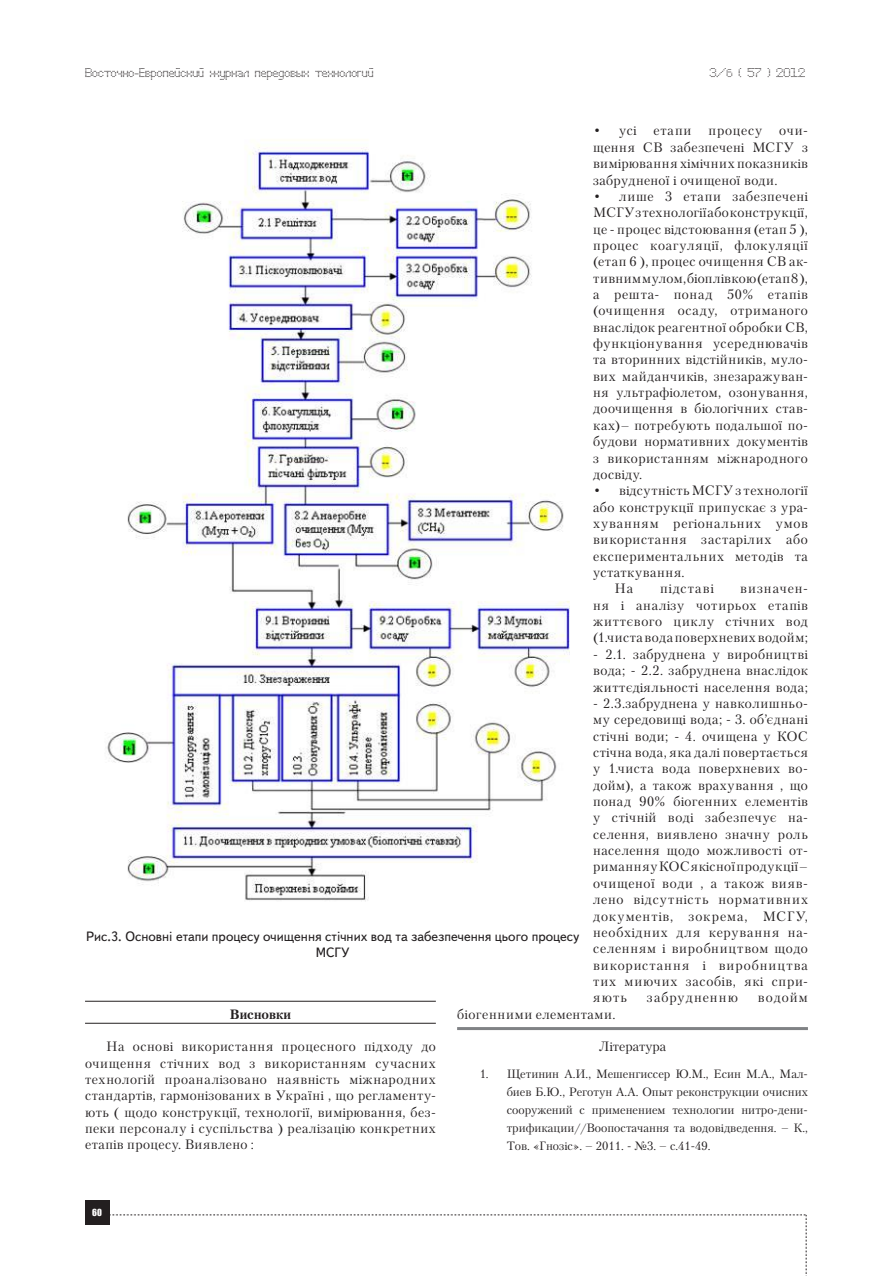
<style>
.page{position:relative;width:893px;height:1276px;background:#fff}
.page>*{position:absolute;margin:0;border:0;box-sizing:border-box;transform-origin:0 0}
.Text{font:13.5px/16.4px "Petersburg C";letter-spacing:.04em;color:#231f20;text-align:justify}
.risunok{font:13.5px/16.2px "Text Book C";color:#231f20;text-align:center}
.Text-2{font:13.5px "Petersburg C";letter-spacing:.065em;color:#231f20}
.Text-3{font:13.5px "Petersburg C";letter-spacing:.075em;color:#231f20}
.literatura-zaglav{font:13.5px "Petersburg C";color:#231f20}
.Punkt{font:700 13.5px "Petersburg C";color:#231f20}
.Literatura-text{font:12px/18px "Petersburg C";color:#231f20;text-align:justify}
.t1{font:12px "Perfo";letter-spacing:.015em;color:#231f20}
.t2{font:9px "Impact";color:#fff}
.s1{font-size:10.5px}
.s2{font-family:"Minion Pro"}
</style>
<div class="page">
<div style="left:85px;top:1200px;width:24px;height:25px;background:#231f20"></div>
<svg style="left:109px;top:1214px;width:698px;height:62px"></svg>
<hr style="left:85px;top:1001px;width:351px;height:1px;background:#231f20">
<hr style="left:85px;top:1023px;width:351px;height:1px;background:#231f20">
<hr style="left:457px;top:1027px;width:351px;height:3px;background:#808285">
<img style="left:107px;top:144px;width:462px;height:758px">
<p class="t1" style="left:85px;top:65px;width:290px">Восточно-Европейский журнал передовых технологий</p>
<p class="t1" style="left:709px;top:65px;width:97px">3/<span class="s1">6</span> ( 57 ) 2012</p>
<p class="risunok" style="left:86px;top:928px;width:495px">Рис.3. Основні етапи процесу очищення стічних вод та забезпечення цього процесу<br>МСГУ</p>
<p class="Text-2" style="left:593px;top:123px;width:171px">• ус<span class="s2">і</span> етапи процесу</p>
<p class="Text" style="left:593px;top:122px;width:216px;text-indent:186px">очи&shy;щення СВ забезпечен<span class="s2">і</span> МСГУ з вим<span class="s2">і</span>рювання х<span class="s2">і</span>м<span class="s2">і</span>чних показник<span class="s2">і</span>в забрудненої <span class="s2">і</span> очищеної води.</p>
<p class="Text" style="left:593px;top:188px;width:216px">• лише 3 етапи забезпечен<span class="s2">і </span>МСГУ з технолог<span class="s2">і</span>ї або конструкц<span class="s2">і</span>ї, це - процес в<span class="s2">і</span>дстоювання (етап 5 ), процес коагуляц<span class="s2">і</span>ї, флокуляц<span class="s2">і</span>ї (етап 6 ), процес очищення СВ ак&shy;тивним мулом, б<span class="s2">і</span>опл<span class="s2">і</span>вкою (етап 8 ), а решта- понад 50% етап<span class="s2">і</span>в (очищення осаду, отриманого внасл<span class="s2">і</span>док реагентної обробки СВ, функц<span class="s2">і</span>онування усереднювач<span class="s2">і</span>в та вторинних в<span class="s2">і</span>дст<span class="s2">і</span>йник<span class="s2">і</span>в, муло&shy;вих майданчик<span class="s2">і</span>в, знезаражуван&shy;ня ультраф<span class="s2">і</span>олетом, озонування, доочищення в б<span class="s2">і</span>олог<span class="s2">і</span>чних став&shy;ках)– потребують подальшої по&shy;будови нормативних документ<span class="s2">і</span>в з використанням м<span class="s2">і</span>жнародного досв<span class="s2">і</span>ду.</p>
<p class="Text" style="left:593px;top:482px;width:216px">• в<span class="s2">і</span>дсутн<span class="s2">і</span>сть МСГУ з технолог<span class="s2">і</span>ї або конструкц<span class="s2">і</span>ї припускає з ура&shy;хуванням рег<span class="s2">і</span>ональних умов використання застар<span class="s2">і</span>лих або експериментальних метод<span class="s2">і</span>в та устаткування.</p>
<p class="Text" style="left:614px;top:580px;width:20px">На</p>
<p class="Text" style="left:660px;top:580px;width:55px">п<span class="s2">і</span>дстав<span class="s2">і</span></p>
<p class="Text" style="left:593px;top:580px;width:216px;text-indent:147px">визначен&shy;ня <span class="s2">і</span> анал<span class="s2">і</span>зу чотирьох етап<span class="s2">і</span>в життєвого циклу ст<span class="s2">і</span>чних вод (1.чиста вода поверхневих водойм;</p>
<p class="Text" style="left:593px;top:646px;width:216px">- 2.1. забруднена у виробництв<span class="s2">і </span>вода; - 2.2. забруднена внасл<span class="s2">і</span>док життєд<span class="s2">і</span>яльност<span class="s2">і</span> населення вода;</p>
<p class="Text" style="left:593px;top:695px;width:216px">- 2.3.забруднена у навколишньо&shy;му середовищ<span class="s2">і</span> вода; - 3. об’єднан<span class="s2">і </span>ст<span class="s2">і</span>чн<span class="s2">і</span> води; - 4. очищена у КОС ст<span class="s2">і</span>чна вода, яка дал<span class="s2">і</span> повертається у 1.чиста вода поверхневих во&shy;дойм), а також врахування , що понад 90% б<span class="s2">і</span>огенних елемент<span class="s2">і</span>в у ст<span class="s2">і</span>чн<span class="s2">і</span>й вод<span class="s2">і</span> забезпечує на&shy;селення, виявлено значну роль населення щодо можливост<span class="s2">і</span> от&shy;римання у КОС як<span class="s2">і</span>сної продукц<span class="s2">і</span>ї – очищеної води , а також вияв&shy;лено в<span class="s2">і</span>дсутн<span class="s2">і</span>сть нормативних документ<span class="s2">і</span>в, зокрема, МСГУ, необх<span class="s2">і</span>дних для керування на&shy;селенням <span class="s2">і</span> виробництвом щодо використання <span class="s2">і</span> виробництва тих миючих засоб<span class="s2">і</span>в, як<span class="s2">і</span> спри&shy;яють</p>
<p class="Text-3" style="left:647px;top:989px;width:93px">забрудненню</p>
<p class="Text" style="left:758px;top:989px;width:52px">водойм</p>
<p class="Punkt" style="left:230px;top:1006px;width:63px">Висновки</p>
<p class="Text" style="left:85px;top:1038px;width:352px;text-indent:21px">На основ<span class="s2">і</span> використання процесного п<span class="s2">і</span>дходу до очищення ст<span class="s2">і</span>чних вод з використанням сучасних технолог<span class="s2">і</span>й проанал<span class="s2">і</span>зовано наявн<span class="s2">і</span>сть м<span class="s2">і</span>жнародних стандарт<span class="s2">і</span>в, гармон<span class="s2">і</span>зованих в Україн<span class="s2">і</span> , що регламенту&shy;ють ( щодо конструкц<span class="s2">і</span>ї, технолог<span class="s2">і</span>ї, вим<span class="s2">і</span>рювання, без&shy;пеки персоналу <span class="s2">і</span> сусп<span class="s2">і</span>льства ) реал<span class="s2">і</span>зац<span class="s2">і</span>ю конкретних етап<span class="s2">і</span>в процесу. Виявлено :</p>
<p class="Text" style="left:457px;top:1005px;width:160px">б<span class="s2">і</span>огенними елементами.</p>
<p class="literatura-zaglav" style="left:599px;top:1038px;width:69px">Л<span class="s2">і</span>тература</p>
<p class="Literatura-text" style="left:507px;top:1064px;width:303px;text-indent:-27px">1. Щетинин А.И., Мешенгиссер Ю.М., Есин М.А., Мал&shy;биев Б.Ю., Реготун А.А. Опыт реконструкции очисних сооружений с применением технологии нитро-дени&shy;трификации//Воопостачання та водов<span class="s2">і</span>дведення. – К., Тов. «Гноз<span class="s2">і</span>с». – 2011. - №3. – с.41-49.</p>
<p class="t2" style="left:92px;top:1207px;width:11px">60</p>
</div>
